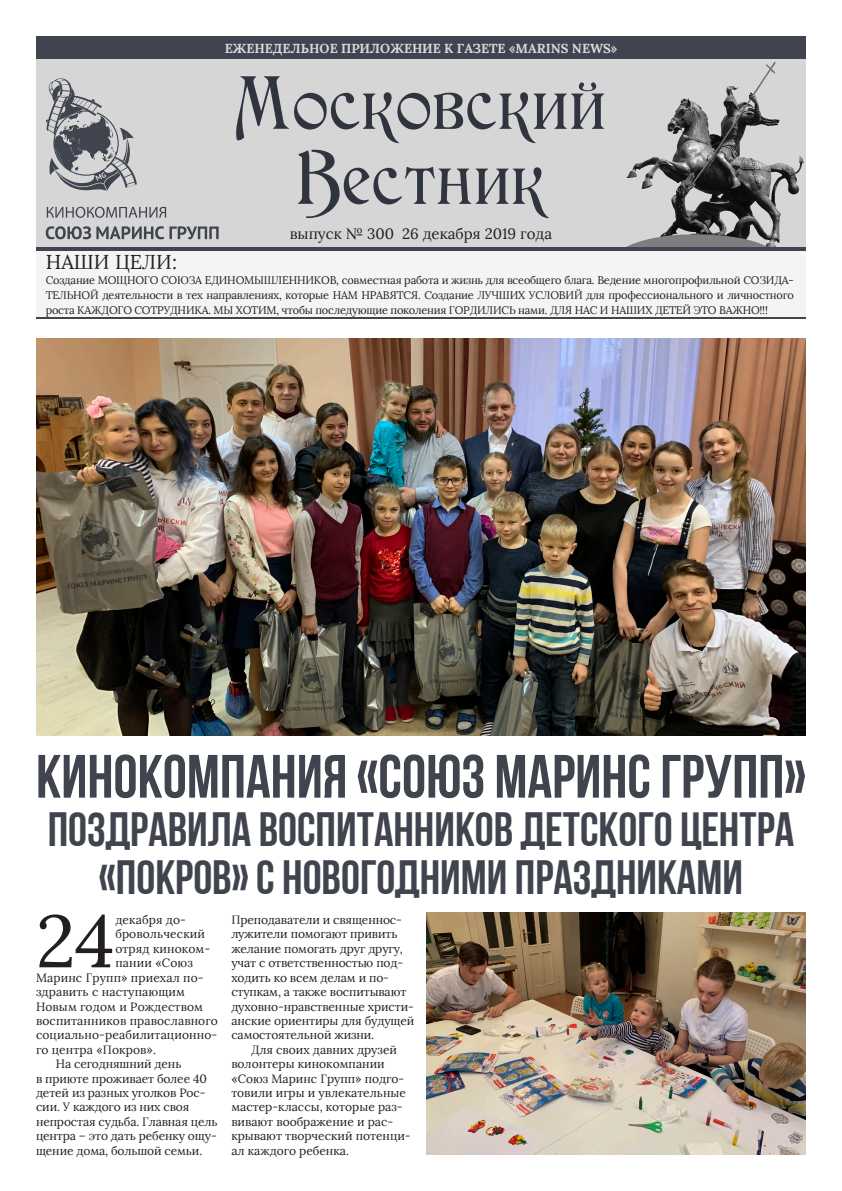
<style>
.page{position:relative;width:842px;height:1191px;background:#fff}
.page>*{position:absolute;margin:0;border:0;box-sizing:border-box;transform-origin:0 0}
.t1{font:73.7px "Lora";color:#231f20}
.t2{font:61px "Bebas Neue Cyrillic";color:#40444e}
.t3{font:55px "Medieval";letter-spacing:.02em;color:#30343e}
.t4{font:48px "Bebas Neue Cyrillic";color:#40444e}
.t5{font:20px "Lora";color:#231f20}
.t6{font:15px "Lora";color:#231f20}
.t7{font:700 13px "Lora";color:#d7dbdb}
.t8{font:12px/14.4px "Lora";letter-spacing:-.01em;color:#231f20}
.t9{font:12px "Lora";letter-spacing:.01em;color:#231f20}
.t10{font:11px/15px "Lora";letter-spacing:-.02em;color:#231f20;text-align:justify}
</style>
<div class="page">
<img style="left:36px;top:59px;width:770px;height:188px">
<div style="left:36px;top:36px;width:770px;height:23px;background:#40444e"></div>
<div style="left:36px;top:247px;width:770px;height:70px;background:#f4f4f4"></div>
<hr style="left:36px;top:317px;width:770px;height:2px;background:#40444e">
<hr style="left:36px;top:247px;width:770px;height:3px;background:#40444e">
<svg style="left:46px;top:226px;width:173px;height:13px;background:#939499"></svg>
<svg style="left:47px;top:207px;width:119px;height:11px"></svg>
<svg style="left:46px;top:78px;width:91px;height:113px;background:#a2a4a8"></svg>
<img style="left:36px;top:339px;width:770px;height:397px">
<img style="left:427px;top:912px;width:379px;height:243px">
<p class="t7" style="left:225px;top:40px;width:394px">ЕЖЕНЕДЕЛЬНОЕ ПРИЛОЖЕНИЕ К ГАЗЕТЕ «MARINS NEWS»</p>
<p class="t3" style="left:236px;top:63px;width:372px">Московский</p>
<p class="t3" style="left:297px;top:138px;width:249px">Вестник</p>
<p class="t6" style="left:290px;top:225px;width:264px">выпуск № 300 26 декабря 2019 года</p>
<p class="t10" style="left:46px;top:273px;width:749px">Создание МОЩНОГО СОЮЗА ЕДИНОМЫШЛЕННИКОВ, совместная работа и жизнь для всеобщего блага. Ведение многопрофильной СОЗИДА-ТЕЛЬНОЙ деятельности в тех направлениях, которые НАМ НРАВЯТСЯ. Создание ЛУЧШИХ УСЛОВИЙ для профессионального и личностного роста КАЖДОГО СОТРУДНИКА. МЫ ХОТИМ, чтобы последующие поколения ГОРДИЛИСЬ нами. ДЛЯ НАС И НАШИХ ДЕТЕЙ ЭТО ВАЖНО!!!</p>
<p class="t5" style="left:46px;top:250px;width:133px">НАШИ ЦЕЛИ:</p>
<p class="t2" style="left:36px;top:743px;width:771px">КИНОКОМПАНИЯ «СОЮЗ МАРИНС ГРУПП»</p>
<p class="t4" style="left:48px;top:802px;width:748px">ПОЗДРАВИЛА ВОСПИТАННИКОВ ДЕТСКОГО ЦЕНТРА</p>
<p class="t4" style="left:99px;top:850px;width:646px">«ПОКРОВ» С НОВОГОДНИМИ ПРАЗДНИКАМИ</p>
<p class="t1" style="left:36px;top:896px;width:80px">24</p>
<p class="t9" style="left:115px;top:912px;width:72px">декабря до-</p>
<p class="t9" style="left:115px;top:927px;width:91px">бровольческий</p>
<p class="t9" style="left:115px;top:941px;width:97px">отряд киноком-</p>
<p class="t9" style="left:115px;top:955px;width:79px">пании «Союз</p>
<p class="t9" style="left:36px;top:970px;width:169px">Маринс Групп» приехал по-</p>
<p class="t9" style="left:36px;top:984px;width:151px">здравить с наступающим</p>
<p class="t9" style="left:36px;top:999px;width:169px">Новым годом и Рождеством</p>
<p class="t9" style="left:36px;top:1013px;width:183px">воспитанников православного</p>
<p class="t9" style="left:36px;top:1027px;width:183px">социально-реабилитационно-</p>
<p class="t9" style="left:36px;top:1042px;width:122px">го центра «Покров».</p>
<p class="t8" style="left:36px;top:1056px;width:183px;text-indent:20px">На сегодняшний день<br>в приюте проживает более 40 детей из разных уголков Рос&shy;сии. У каждого из них своя непростая судьба. Главная цель центра – это дать ребенку ощу&shy;щение дома, большой семьи.</p>
<p class="t8" style="left:231px;top:912px;width:185px">Преподаватели и священнос&shy;лужители помогают привить желание помогать друг другу, учат с ответственностью под&shy;ходить ко всем делам и по&shy;ступкам, а также воспитывают духовно-нравственные христи&shy;анские ориентиры для будущей самостоятельной жизни.</p>
<p class="t8" style="left:231px;top:1042px;width:181px;text-indent:20px">Для своих давних друзей волонтеры кинокомпании «Союз Маринс Групп» подго&shy;товили игры и увлекательные мастер-классы, которые раз&shy;вивают воображение и рас&shy;крывают творческий потенци&shy;ал каждого ребенка.</p>
</div>
